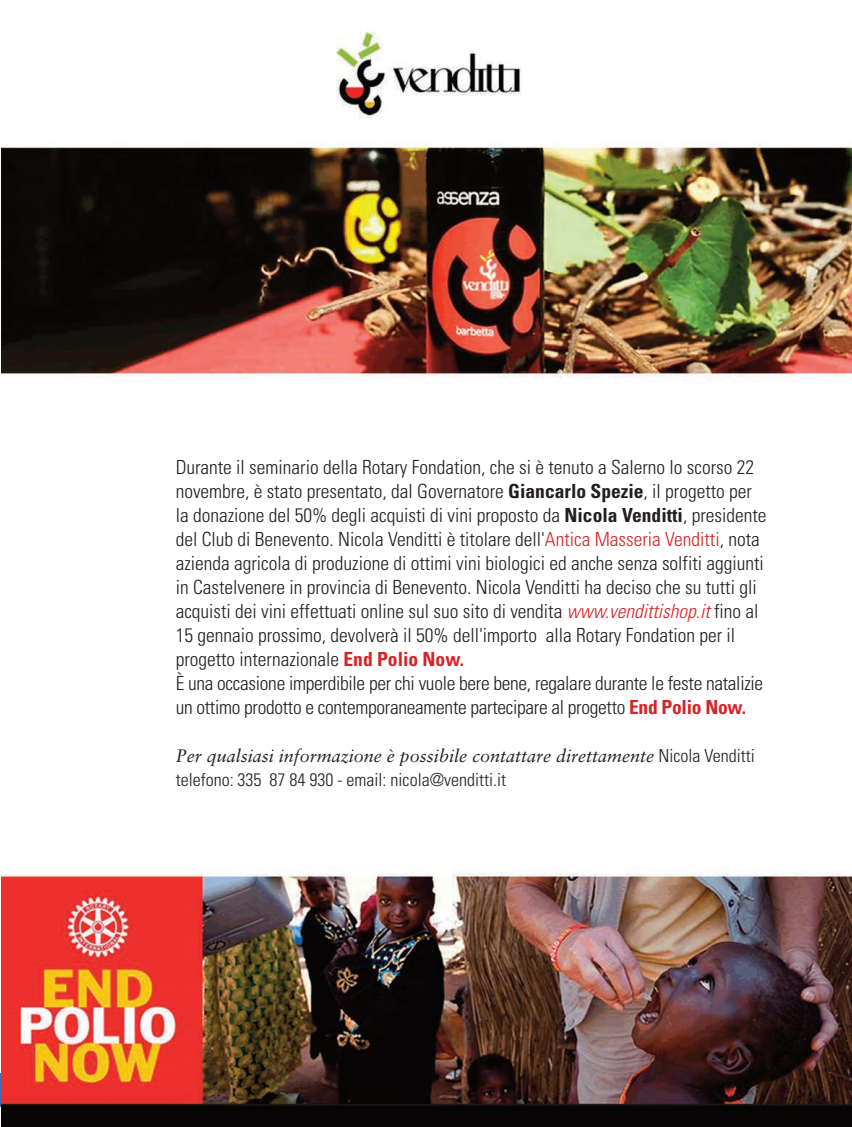
<style>
.page{position:relative;width:852px;height:1127px;background:#fff}
.page>*{position:absolute;margin:0;border:0;box-sizing:border-box;transform-origin:0 0}
.t1{font:300 condensed 19.5px/24px "Univers";color:#231f20}
.t2{font:italic 18px "Sabon";color:#231f20}
.t3{font:300 condensed 18px "Univers";color:#231f20}
.s1{font-weight:700}
.s2{color:#d52427}
.s3{font-style:italic;color:#d52427}
.s4{font-weight:700;color:#d52427}
.s5{font-family:"Univers";font-weight:300;font-style:normal;font-stretch:condensed}
</style>
<div class="page">
<img style="left:0;top:31px;width:851px;height:1096px">
<p class="t1" style="left:176px;top:456px;width:592px">Durante il seminario della Rotary Fondation, che si è tenuto a Salerno lo scorso 22 novembre, è stato presentato, dal Governatore <span class="s1">Giancarlo Spezie</span>, il progetto per la donazione del 50% degli acquisti di vini proposto da <span class="s1">Nicola Venditti</span>, presidente del Club di Benevento. Nicola Venditti è titolare dell'<span class="s2">Antica Masseria Venditti</span>, nota azienda agricola di produzione di ottimi vini biologici ed anche senza solfiti aggiunti in Castelvenere in provincia di Benevento. Nicola Venditti ha deciso che su tutti gli acquisti dei vini effettuati online sul suo sito di vendita <span class="s3">www.vendittishop.it</span>fino al 15 gennaio prossimo, devolverà il 50% dell'importo alla Rotary Fondation per il progetto internazionale <span class="s4">End Polio Now.<br></span>È una occasione imperdibile per chi vuole bere bene, regalare durante le feste natalizie un ottimo prodotto e contemporaneamente partecipare al progetto <span class="s4">End Polio Now.</span></p>
<p class="t2" style="left:176px;top:748px;width:580px">Per qualsiasi informazione è possibile contattare direttamente <span class="s5">Nicola Venditti</span></p>
<p class="t3" style="left:176px;top:773px;width:332px">telefono: 335 87 84 930 - email: nicola@venditti.it</p>
</div>
